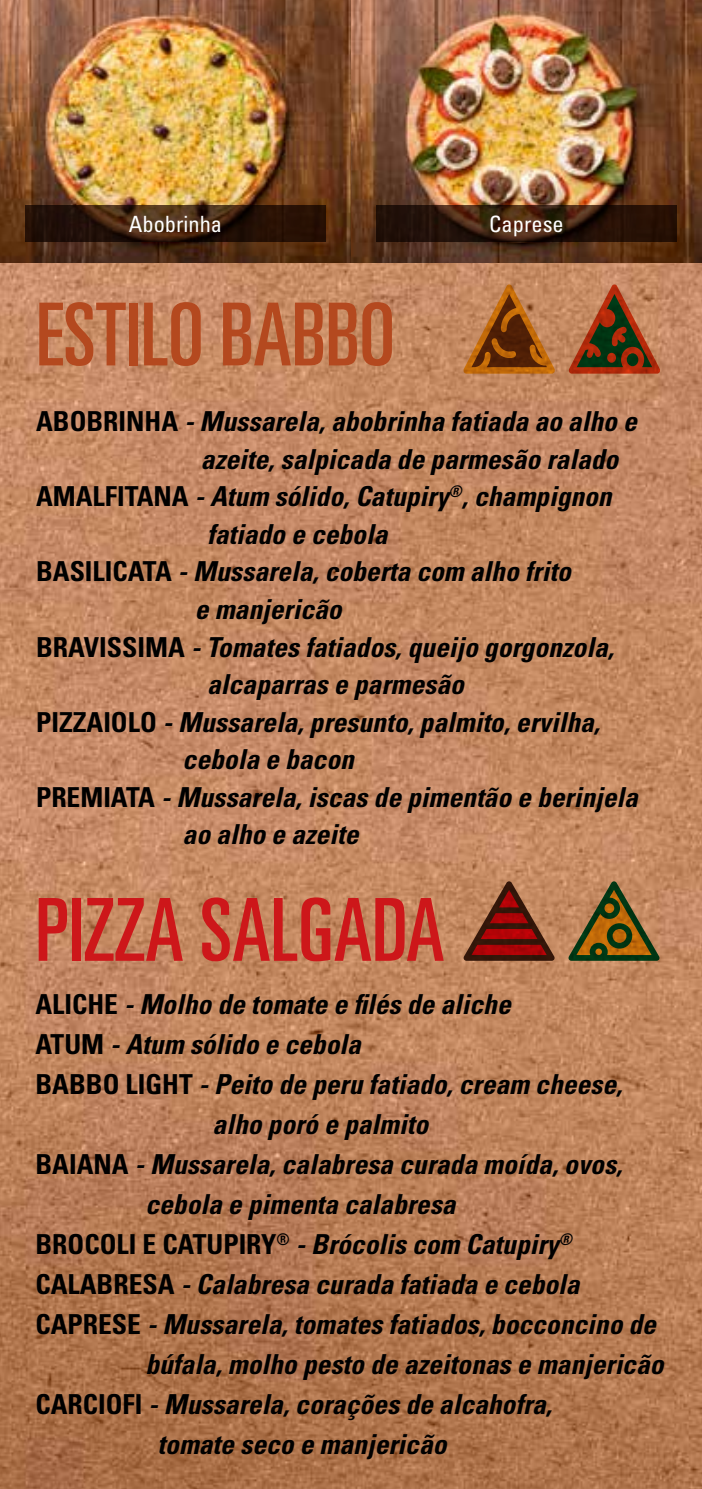
<style>
.page{position:relative;width:702px;height:1489px;background:#fff}
.page>*{position:absolute;margin:0;border:0;box-sizing:border-box;transform-origin:0 0}
.t1{font:ultra-condensed 87px "Univers";color:#cd171a}
.t2{font:ultra-condensed 87px "Univers";color:#b4491f}
.t3{font:italic 700 condensed 27.5px "Univers";color:#000}
.t4{font:condensed 22.25px "Univers";color:#fff}
.s1{font-style:normal}
</style>
<div class="page">
<img style="left:0;top:262px;width:702px;height:1226px">
<img style="left:0;top:0;width:702px;height:262px">
<svg style="left:25px;top:205px;width:301px;height:36px;background:#321a0c"></svg>
<svg style="left:376px;top:205px;width:300px;height:36px;background:#30180b"></svg>
<svg style="left:463px;top:880px;width:91px;height:80px;background:#954731"></svg>
<svg style="left:568px;top:880px;width:91px;height:80px;background:#8b6935"></svg>
<svg style="left:463px;top:284px;width:92px;height:89px;background:#a56531"></svg>
<svg style="left:568px;top:284px;width:92px;height:89px;background:#925935"></svg>
<p class="t4" style="left:129px;top:210px;width:95px">Abobrinha</p>
<p class="t4" style="left:489px;top:210px;width:76px">Caprese</p>
<h1 class="t2" style="left:36px;top:285px;width:360px">ESTILO BABBO</h1>
<p class="t3" style="left:36px;top:404px;width:602px"><span class="s1">ABOBRINHA</span> - Mussarela, abobrinha fatiada ao alho e</p>
<p class="t3" style="left:201px;top:442px;width:419px">azeite, salpicada de parmesão ralado</p>
<p class="t3" style="left:36px;top:479px;width:577px"><span class="s1">AMALFITANA</span> - Atum sólido, Catupiry<sup>®</sup>, champignon</p>
<p class="t3" style="left:207px;top:517px;width:182px">fatiado e cebola</p>
<p class="t3" style="left:36px;top:554px;width:536px"><span class="s1">BASILICATA</span> - Mussarela, coberta com alho frito</p>
<p class="t3" style="left:195px;top:592px;width:148px">e manjericão</p>
<p class="t3" style="left:36px;top:629px;width:579px"><span class="s1">BRAVISSIMA</span> - Tomates fatiados, queijo gorgonzola,</p>
<p class="t3" style="left:207px;top:667px;width:258px">alcaparras e parmesão</p>
<p class="t3" style="left:36px;top:705px;width:565px"><span class="s1">PIZZAIOLO</span> - Mussarela, presunto, palmito, ervilha,</p>
<p class="t3" style="left:183px;top:742px;width:173px">cebola e bacon</p>
<p class="t3" style="left:36px;top:780px;width:603px"><span class="s1">PREMIATA</span> - Mussarela, iscas de pimentão e berinjela</p>
<p class="t3" style="left:183px;top:817px;width:177px">ao alho e azeite</p>
<h1 class="t1" style="left:35px;top:880px;width:410px">PIZZA SALGADA</h1>
<p class="t3" style="left:35px;top:987px;width:477px"><span class="s1">ALICHE</span> - Molho de tomate e filés de aliche</p>
<p class="t3" style="left:35px;top:1027px;width:327px"><span class="s1">ATUM</span> - Atum sólido e cebola</p>
<p class="t3" style="left:35px;top:1067px;width:588px"><span class="s1">BABBO LIGHT</span> - Peito de peru fatiado, cream cheese,</p>
<p class="t3" style="left:212px;top:1107px;width:217px">alho poró e palmito</p>
<p class="t3" style="left:35px;top:1147px;width:588px"><span class="s1">BAIANA</span> - Mussarela, calabresa curada moída, ovos,</p>
<p class="t3" style="left:145px;top:1187px;width:312px">cebola e pimenta calabresa</p>
<p class="t3" style="left:35px;top:1227px;width:538px"><span class="s1">BROCOLI E CATUPIRY</span><sup>®</sup> - Brócolis com Catupiry<sup>®</sup></p>
<p class="t3" style="left:35px;top:1267px;width:545px"><span class="s1">CALABRESA</span> - Calabresa curada fatiada e cebola</p>
<p class="t3" style="left:35px;top:1307px;width:622px"><span class="s1">CAPRESE</span> - Mussarela, tomates fatiados, bocconcino de</p>
<p class="t3" style="left:145px;top:1347px;width:519px">búfala, molho pesto de azeitonas e manjericão</p>
<p class="t3" style="left:35px;top:1387px;width:518px"><span class="s1">CARCIOFI</span> - Mussarela, corações de alcahofra,</p>
<p class="t3" style="left:158px;top:1427px;width:290px">tomate seco e manjericão</p>
</div>
